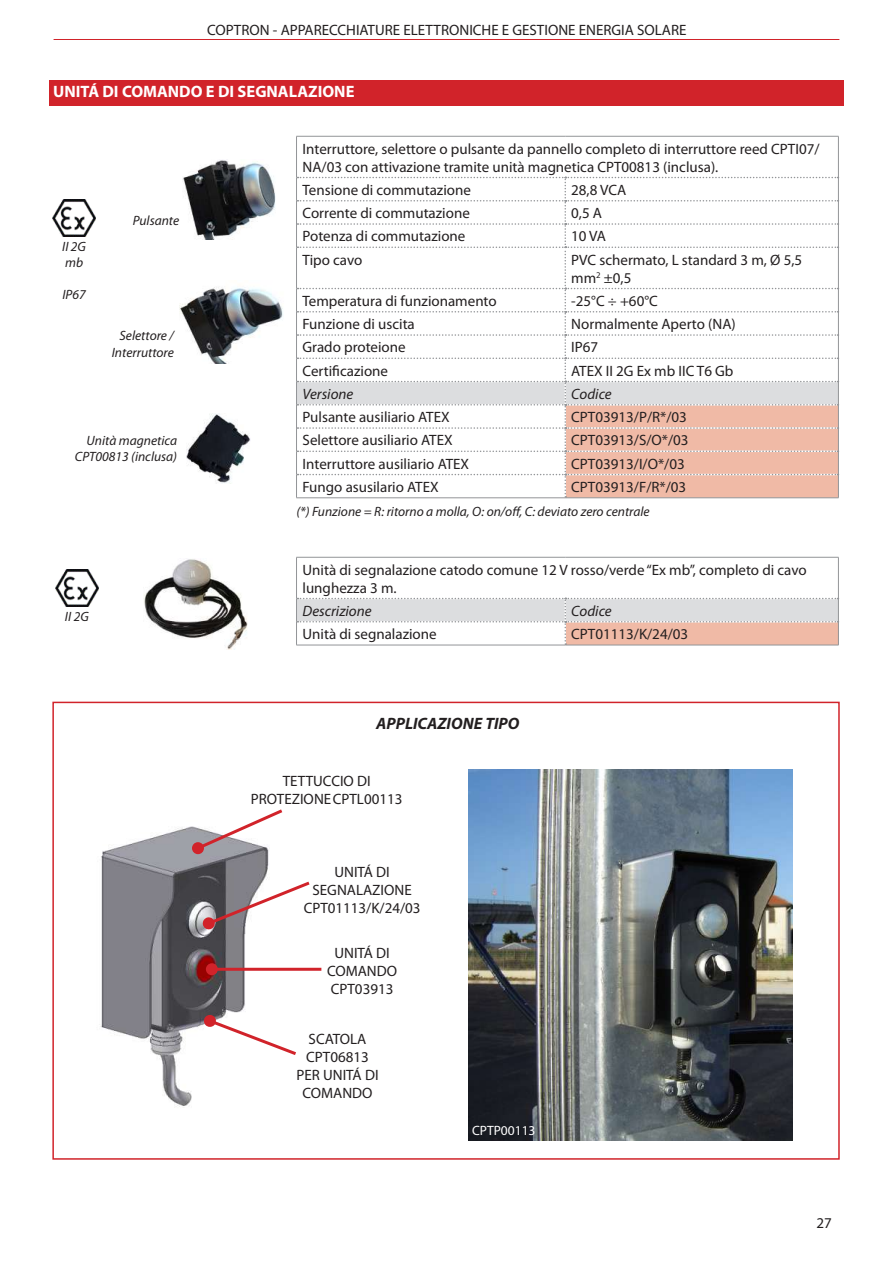
<style>
.page{position:relative;width:893px;height:1263px;background:#fff}
.page>*{position:absolute;margin:0;border:0;box-sizing:border-box;transform-origin:0 0}
.t1{font:700 16.5px "Myriad Pro";color:#fff}
.t2{font:italic 700 16.5px "Myriad Pro";color:#231f20}
.t3{font:15px/18px "Myriad Pro";color:#231f20;text-align:center}
.t4{font:italic 15px "Myriad Pro";color:#231f20}
.t5{font:italic 13.5px/16.2px "Myriad Pro";color:#231f20}
.t6{font:13.5px "Myriad Pro";color:#fff}
</style>
<div class="page">
<hr style="left:54px;top:39px;width:785px;height:1px;background:#d1232a">
<hr style="left:296px;top:136px;width:269px;height:1px;background:#939598">
<hr style="left:296px;top:136px;width:1px;height:42px;background:#939598">
<hr style="left:565px;top:136px;width:274px;height:1px;background:#939598">
<hr style="left:838px;top:136px;width:1px;height:42px;background:#939598">
<svg style="left:296px;top:177px;width:543px;height:321px"></svg>
<hr style="left:565px;top:497px;width:274px;height:1px;background:#939598">
<img style="left:52px;top:199px;width:43px;height:37px">
<img style="left:186px;top:414px;width:65px;height:69px">
<img style="left:183px;top:160px;width:93px;height:79px">
<img style="left:179px;top:287px;width:104px;height:76px">
<div style="left:49px;top:81px;width:794px;height:25px;background:#d1232a"></div>
<hr style="left:296px;top:645px;width:269px;height:1px;background:#939598">
<hr style="left:565px;top:645px;width:274px;height:1px;background:#939598">
<hr style="left:296px;top:557px;width:269px;height:1px;background:#939598">
<hr style="left:296px;top:557px;width:1px;height:41px;background:#939598">
<hr style="left:565px;top:557px;width:274px;height:1px;background:#939598">
<hr style="left:838px;top:557px;width:1px;height:41px;background:#939598">
<svg style="left:296px;top:598px;width:543px;height:47px"></svg>
<img style="left:469px;top:769px;width:323px;height:371px">
<img style="left:100px;top:826px;width:176px;height:282px">
<div style="left:52px;top:702px;width:788px;height:458px;border:2px solid #d1232a"></div>
<svg style="left:194px;top:809px;width:89px;height:43px"></svg>
<div style="left:192px;top:842px;width:12px;height:12px;background:#d1232a;border-radius:50%"></div>
<svg style="left:203px;top:1014px;width:93px;height:43px"></svg>
<hr style="left:212px;top:968px;width:109px;height:3px;background:#d1232a">
<div style="left:206px;top:963px;width:12px;height:12px;background:#d1232a;border-radius:50%"></div>
<svg style="left:202px;top:879px;width:108px;height:51px"></svg>
<img style="left:144px;top:559px;width:104px;height:91px">
<img style="left:55px;top:569px;width:43px;height:37px">
<p class="t3" style="left:207px;top:21px;width:481px">COPTRON - APPARECCHIATURE ELETTRONICHE E GESTIONE ENERGIA SOLARE</p>
<p class="t1" style="left:53px;top:81px;width:303px">UNITÁ DI COMANDO E DI SEGNALAZIONE</p>
<p class="t5" style="left:62px;top:238px;width:25px">II 2G mb</p>
<p class="t5" style="left:62px;top:286px;width:25px">IP67</p>
<p class="t5" style="left:133px;top:212px;width:48px">Pulsante</p>
<p class="t5" style="left:112px;top:328px;width:64px;text-align:center">Selettore /<br>Interruttore</p>
<p class="t5" style="left:75px;top:432px;width:104px;text-align:right">Unità magnetica<br>CPT00813 (inclusa)</p>
<p class="t5" style="left:65px;top:608px;width:25px">II 2G</p>
<p class="t3" style="left:302px;top:139px;width:518px;text-align:left">Interruttore, selettore o pulsante da pannello completo di interruttore reed CPTI07/<br>NA/03 con attivazione tramite unità magnetica CPT00813 (inclusa).</p>
<p class="t3" style="left:302px;top:180px;width:170px">Tensione di commutazione</p>
<p class="t3" style="left:571px;top:180px;width:57px">28,8 VCA</p>
<p class="t3" style="left:302px;top:204px;width:169px">Corrente di commutazione</p>
<p class="t3" style="left:571px;top:204px;width:32px">0,5 A</p>
<p class="t3" style="left:302px;top:227px;width:164px">Potenza di commutazione</p>
<p class="t3" style="left:571px;top:227px;width:36px">10 VA</p>
<p class="t3" style="left:302px;top:250px;width:61px">Tipo cavo</p>
<p class="t3" style="left:571px;top:250px;width:232px;text-align:left">PVC schermato, L standard 3 m, Ø 5,5 mm<sup>2</sup> ±0,5</p>
<p class="t3" style="left:302px;top:291px;width:196px">Temperatura di funzionamento</p>
<p class="t3" style="left:571px;top:291px;width:88px">-25°C ÷ +60°C</p>
<p class="t3" style="left:302px;top:315px;width:114px">Funzione di uscita</p>
<p class="t3" style="left:571px;top:315px;width:166px">Normalmente Aperto (NA)</p>
<p class="t3" style="left:302px;top:338px;width:105px">Grado proteione</p>
<p class="t3" style="left:571px;top:338px;width:28px">IP67</p>
<p class="t3" style="left:302px;top:361px;width:87px">Certificazione</p>
<p class="t3" style="left:571px;top:361px;width:164px">ATEX II 2G Ex mb IIC T6 Gb</p>
<p class="t4" style="left:302px;top:384px;width:52px">Versione</p>
<p class="t4" style="left:571px;top:384px;width:42px">Codice</p>
<p class="t3" style="left:302px;top:408px;width:149px">Pulsante ausiliario ATEX</p>
<p class="t3" style="left:571px;top:408px;width:117px">CPT03913/P/R*/03</p>
<p class="t3" style="left:302px;top:431px;width:152px">Selettore ausiliario ATEX</p>
<p class="t3" style="left:571px;top:431px;width:119px">CPT03913/S/O*/03</p>
<p class="t3" style="left:302px;top:454px;width:168px">Interruttore ausiliario ATEX</p>
<p class="t3" style="left:571px;top:454px;width:115px">CPT03913/I/O*/03</p>
<p class="t3" style="left:302px;top:477px;width:138px">Fungo asusilario ATEX</p>
<p class="t3" style="left:571px;top:477px;width:117px">CPT03913/F/R*/03</p>
<p class="t5" style="left:296px;top:503px;width:355px">(*) Funzione = R: ritorno a molla, O: on/off, C: deviato zero centrale</p>
<p class="t3" style="left:302px;top:560px;width:506px;text-align:left">Unità di segnalazione catodo comune 12 V rosso/verde “Ex mb”, completo di cavo lunghezza 3 m.</p>
<p class="t4" style="left:302px;top:601px;width:71px">Descrizione</p>
<p class="t4" style="left:571px;top:601px;width:42px">Codice</p>
<p class="t3" style="left:302px;top:625px;width:136px">Unità di segnalazione</p>
<p class="t3" style="left:571px;top:625px;width:118px">CPT01113/K/24/03</p>
<p class="t2" style="left:376px;top:712px;width:145px">APPLICAZIONE TIPO</p>
<p class="t3" style="left:251px;top:772px;width:153px">TETTUCCIO DI<br>PROTEZIONE CPTL00113</p>
<p class="t3" style="left:304px;top:863px;width:118px">UNITÁ DI<br>SEGNALAZIONE<br>CPT01113/K/24/03</p>
<p class="t3" style="left:327px;top:943px;width:72px">UNITÁ DI<br>COMANDO<br>CPT03913</p>
<p class="t3" style="left:297px;top:1030px;width:84px">SCATOLA<br>CPT06813<br>PER UNITÁ DI<br>COMANDO</p>
<p class="t6" style="left:472px;top:1122px;width:65px">CPTP00113</p>
<p class="t3" style="left:816px;top:1214px;width:17px">27</p>
</div>
